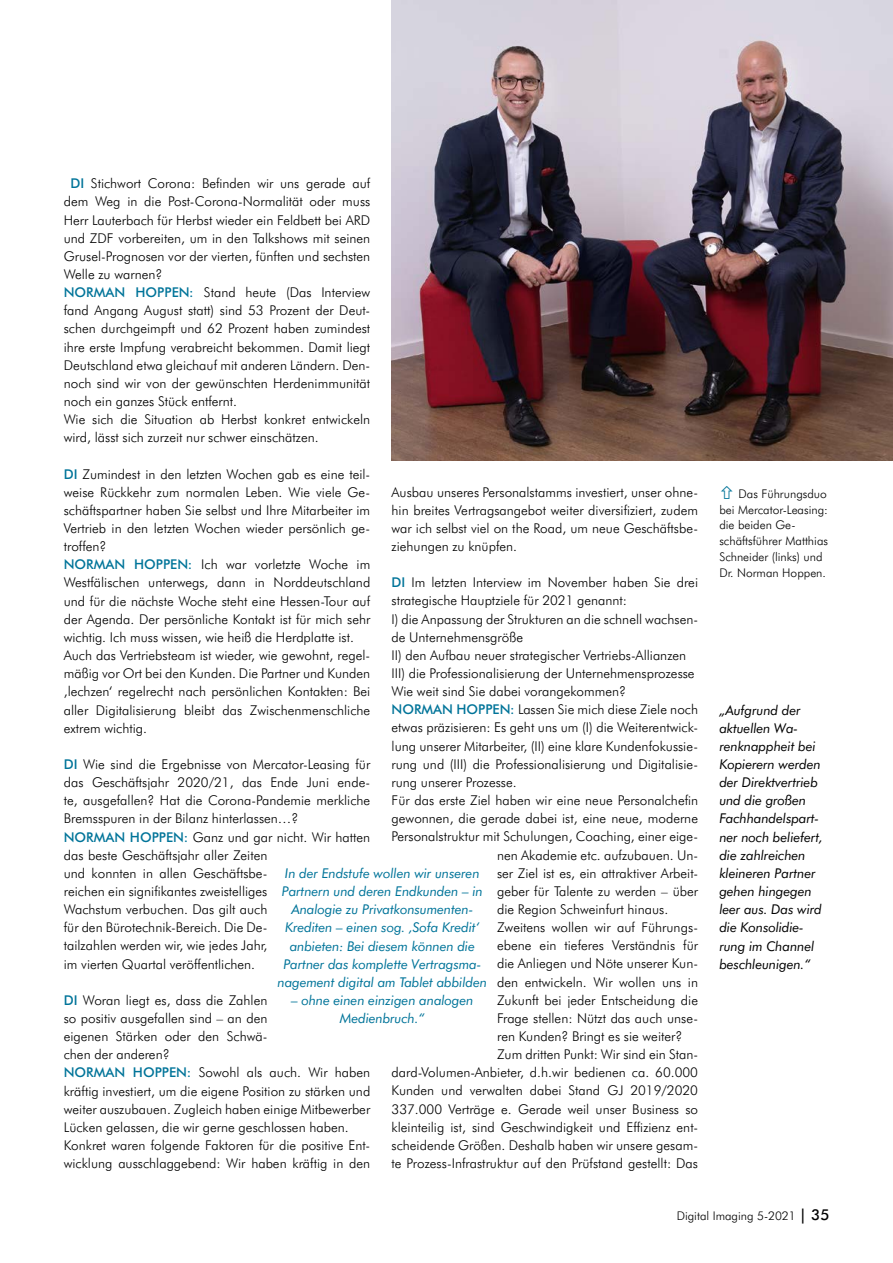
<style>
.page{position:relative;width:893px;height:1263px;background:#fff}
.page>*{position:absolute;margin:0;border:0;box-sizing:border-box;transform-origin:0 0}
.t1{font:300 13.5px/18.1px "Futura BT";color:#000}
.t2{font:italic 13.5px/18.1px "Futura BT";letter-spacing:-.01em;color:#007499;text-align:center}
.t3{font:italic 13.5px/18.1px "Futura BT";letter-spacing:-.01em;color:#000}
.t4{font:300 12px/15.8px "Futura BT";color:#000}
.s1{font-weight:500;color:#007499}
.s2{font-weight:500;font-size:15px}
</style>
<div class="page">
<img style="left:392px;top:0;width:501px;height:460px">
<p class="t1" style="left:64px;top:174px;width:308px;text-indent:7px"><span class="s1">DI</span> Stichwort Corona: Befinden wir uns gerade auf dem Weg in die Post-Corona-Normalität oder muss Herr Lauterbach für Herbst wieder ein Feldbett bei ARD und ZDF vorbereiten, um in den Talkshows mit seinen Grusel-Prognosen vor der vierten, fünften und sechsten Welle zu warnen?<br><span class="s1">NORMAN HOPPEN:</span> Stand heute (Das Interview fand Angang August statt) sind 53 Prozent der Deut&shy;schen durchgeimpft und 62 Prozent haben zumindest ihre erste Impfung verabreicht bekommen. Damit liegt Deutschland etwa gleichauf mit anderen Ländern. Den&shy;noch sind wir von der gewünschten Herdenimmunität noch ein ganzes Stück entfernt.<br>Wie sich die Situation ab Herbst konkret entwickeln wird, lässt sich zurzeit nur schwer einschätzen.</p>
<p class="t1" style="left:64px;top:465px;width:308px"><span class="s1">DI</span> Zumindest in den letzten Wochen gab es eine teil&shy;weise Rückkehr zum normalen Leben. Wie viele Ge&shy;schäftspartner haben Sie selbst und Ihre Mitarbeiter im Vertrieb in den letzten Wochen wieder persönlich ge&shy;troffen?<br><span class="s1">NORMAN HOPPEN:</span> Ich war vorletzte Woche im Westfälischen unterwegs, dann in Norddeutschland und für die nächste Woche steht eine Hessen-Tour auf der Agenda. Der persönliche Kontakt ist für mich sehr wichtig. Ich muss wissen, wie heiß die Herdplatte ist.<br>Auch das Vertriebsteam ist wieder, wie gewohnt, regel&shy;mäßig vor Ort bei den Kunden. Die Partner und Kunden ‚lechzen‘ regelrecht nach persönlichen Kontakten: Bei aller Digitalisierung bleibt das Zwischenmenschliche extrem wichtig.</p>
<p class="t1" style="left:64px;top:755px;width:308px"><span class="s1">DI</span> Wie sind die Ergebnisse von Mercator-Leasing für das Geschäftsjahr 2020/21, das Ende Juni ende&shy;te, ausgefallen? Hat die Corona-Pandemie merkliche Bremsspuren in der Bilanz hinterlassen…?<br><span class="s1">NORMAN HOPPEN:</span> Ganz und gar nicht. Wir hatten das beste Geschäftsjahr aller Zeiten<br>und konnten in allen Geschäftsbe-<br>reichen ein signifikantes zweistelliges<br>Wachstum verbuchen. Das gilt auch<br>für den Bürotechnik-Bereich. Die De-<br>tailzahlen werden wir, wie jedes Jahr,<br>im vierten Quartal veröffentlichen.</p>
<p class="t1" style="left:64px;top:991px;width:308px"><span class="s1">DI</span> Woran liegt es, dass die Zahlen<br>so positiv ausgefallen sind – an den<br>eigenen Stärken oder den Schwä-<br>chen der anderen?<br><span class="s1">NORMAN HOPPEN:</span> Sowohl als auch. Wir haben kräftig investiert, um die eigene Position zu stärken und weiter auszubauen. Zugleich haben einige Mitbewerber Lücken gelassen, die wir gerne geschlossen haben.<br>Konkret waren folgende Faktoren für die positive Ent&shy;wicklung ausschlaggebend: Wir haben kräftig in den</p>
<p class="t1" style="left:392px;top:483px;width:308px;text-align:justify">Ausbau unseres Personalstamms investiert, unser ohne&shy;hin breites Vertragsangebot weiter diversifiziert, zudem war ich selbst viel on the Road, um neue Geschäftsbe&shy;ziehungen zu knüpfen.</p>
<p class="t1" style="left:392px;top:573px;width:308px"><span class="s1">DI</span> Im letzten Interview im November haben Sie drei</p>
<p class="t1" style="left:392px;top:591px;width:237px">strategische Hauptziele für 2021 genannt:</p>
<p class="t1" style="left:392px;top:610px;width:308px">I) die Anpassung der Strukturen an die schnell wachsen-</p>
<p class="t1" style="left:392px;top:628px;width:133px">de Unternehmensgröße</p>
<p class="t1" style="left:392px;top:646px;width:296px">II) den Aufbau neuer strategischer Vertriebs-Allianzen</p>
<p class="t1" style="left:392px;top:664px;width:305px">III) die Professionalisierung der Unternehmensprozesse</p>
<p class="t1" style="left:392px;top:682px;width:236px">Wie weit sind Sie dabei vorangekommen?</p>
<p class="t1" style="left:392px;top:700px;width:308px"><span class="s1">NORMAN HOPPEN:</span> Lassen Sie mich diese Ziele noch</p>
<p class="t1" style="left:392px;top:718px;width:308px">etwas präzisieren: Es geht uns um (I) die Weiterentwick-</p>
<p class="t1" style="left:392px;top:737px;width:308px">lung unserer Mitarbeiter, (II) eine klare Kundenfokussie-</p>
<p class="t1" style="left:392px;top:755px;width:308px">rung und (III) die Professionalisierung und Digitalisie-</p>
<p class="t1" style="left:392px;top:773px;width:127px">rung unserer Prozesse.</p>
<p class="t1" style="left:392px;top:791px;width:308px">Für das erste Ziel haben wir eine neue Personalchefin</p>
<p class="t1" style="left:392px;top:809px;width:308px">gewonnen, die gerade dabei ist, eine neue, moderne</p>
<p class="t1" style="left:392px;top:827px;width:308px">Personalstruktur mit Schulungen, Coaching, einer eige-</p>
<p class="t1" style="left:497px;top:845px;width:202px">nen Akademie etc. aufzubauen. Un-</p>
<p class="t1" style="left:497px;top:864px;width:202px">ser Ziel ist es, ein attraktiver Arbeit-</p>
<p class="t1" style="left:497px;top:882px;width:202px">geber für Talente zu werden – über</p>
<p class="t1" style="left:497px;top:900px;width:173px">die Region Schweinfurt hinaus.</p>
<p class="t1" style="left:497px;top:918px;width:202px">Zweitens wollen wir auf Führungs-</p>
<p class="t1" style="left:497px;top:936px;width:202px">ebene ein tieferes Verständnis für</p>
<p class="t1" style="left:497px;top:954px;width:202px">die Anliegen und Nöte unserer Kun-</p>
<p class="t1" style="left:497px;top:972px;width:202px">den entwickeln. Wir wollen uns in</p>
<p class="t1" style="left:497px;top:991px;width:202px">Zukunft bei jeder Entscheidung die</p>
<p class="t1" style="left:497px;top:1009px;width:202px">Frage stellen: Nützt das auch unse-</p>
<p class="t1" style="left:497px;top:1027px;width:187px">ren Kunden? Bringt es sie weiter?</p>
<p class="t1" style="left:497px;top:1045px;width:203px">Zum dritten Punkt: Wir sind ein Stan-</p>
<p class="t1" style="left:392px;top:1063px;width:308px">dard-Volumen-Anbieter, d.h.wir bedienen ca. 60.000</p>
<p class="t1" style="left:392px;top:1081px;width:308px">Kunden und verwalten dabei Stand GJ 2019/2020</p>
<p class="t1" style="left:392px;top:1099px;width:308px">337.000 Verträge e. Gerade weil unser Business so</p>
<p class="t1" style="left:392px;top:1118px;width:308px">kleinteilig ist, sind Geschwindigkeit und Effizienz ent-</p>
<p class="t1" style="left:392px;top:1136px;width:308px">scheidende Größen. Deshalb haben wir unsere gesam-</p>
<p class="t1" style="left:392px;top:1154px;width:308px">te Prozess-Infrastruktur auf den Prüfstand gestellt: Das</p>
<p class="t2" style="left:277px;top:864px;width:211px">In der Endstufe wollen wir unseren Partnern und deren Endkunden – in Analogie zu Privatkonsumenten-Krediten – einen sog. ‚Sofa Kredit‘ anbieten: Bei diesem können die Partner das komplette Vertragsma&shy;nagement digital am Tablet abbilden</p>
<p class="t2" style="left:291px;top:991px;width:184px">– ohne einen einzigen analogen<br>Medienbruch.“</p>
<p class="t4" style="left:719px;top:486px;width:110px;text-indent:19px">Das Führungsduo bei Mercator-Leasing: die beiden Ge&shy;schäftsführer Matthias<br>Schneider (links) und<br>Dr. Norman Hoppen.</p>
<p class="t3" style="left:719px;top:701px;width:105px">„Aufgrund der aktuellen Wa&shy;renknappheit bei<br>Kopierern werden der Direktvertrieb und die großen<br>Fachhandelspart&shy;ner noch beliefert, die zahlreichen kleineren Partner gehen hingegen leer aus. Das wird die Konsolidie&shy;rung im Channel beschleunigen.“</p>
<p class="t4" style="left:677px;top:1208px;width:154px">Digital Imaging 5-2021 <span class="s2">| 35</span></p>
</div>
